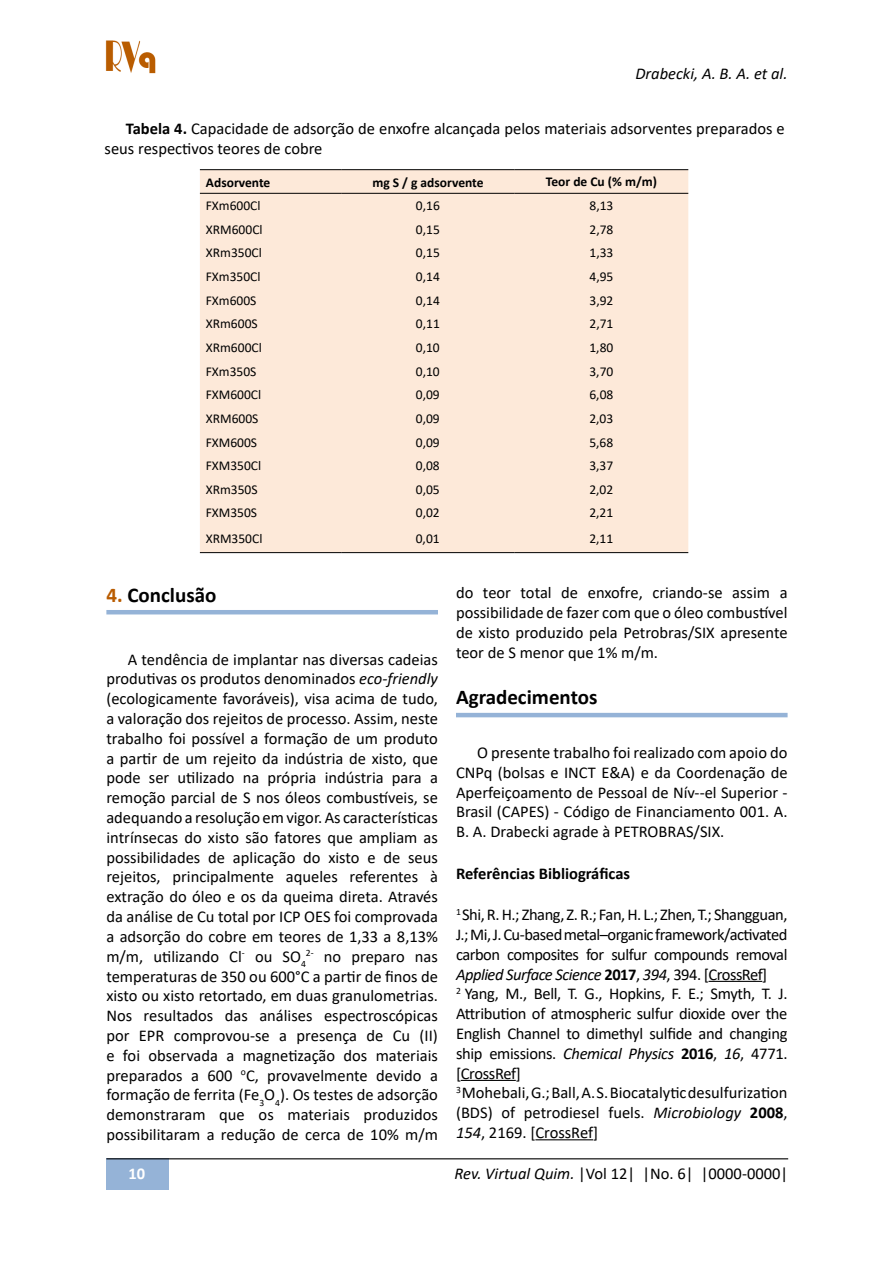
<style>
.page{position:relative;width:894px;height:1263px;background:#fff}
.page>*{position:absolute;margin:0;border:0;box-sizing:border-box;transform-origin:0 0}
.t1{font:700 21px "Calibri";color:#000}
.t2{font:16.5px/19.8px "Calibri";letter-spacing:-.01em;color:#000;text-align:justify}
.t3{font:700 16.5px "Calibri";color:#000}
.t4{font:italic 16.5px "Calibri";color:#000}
.t5{font:700 16.5px "Calibri";color:#fff}
.t6{font:13.5px "Calibri";color:#000}
.t7{font:700 13.5px "Calibri";color:#000}
.s1{font-weight:700}
.s2{color:#b95c00}
.s3{font-style:italic}
</style>
<div class="page">
<div style="left:107px;top:1158px;width:62px;height:32px;background:#95b3d7"></div>
<hr style="left:106px;top:1158px;width:681px;height:1px;background:#000">
<img style="left:105px;top:40px;width:51px;height:34px">
<div style="left:200px;top:170px;width:488px;height:382px;background:#fde9d9"></div>
<hr style="left:200px;top:169px;width:141px;height:1px;background:#000">
<hr style="left:341px;top:169px;width:173px;height:1px;background:#000">
<hr style="left:514px;top:169px;width:174px;height:1px;background:#000">
<hr style="left:200px;top:193px;width:141px;height:1px;background:#000">
<hr style="left:341px;top:193px;width:173px;height:1px;background:#000">
<hr style="left:514px;top:193px;width:174px;height:1px;background:#000">
<hr style="left:200px;top:552px;width:141px;height:1px;background:#000">
<hr style="left:341px;top:552px;width:173px;height:1px;background:#000">
<hr style="left:514px;top:552px;width:174px;height:1px;background:#000">
<hr style="left:106px;top:610px;width:332px;height:4px;background:#95b3d7">
<hr style="left:456px;top:713px;width:331px;height:4px;background:#95b3d7">
<hr style="left:708px;top:980px;width:54px;height:2px;background:#000">
<hr style="left:460px;top:1079px;width:55px;height:2px;background:#000">
<hr style="left:535px;top:1139px;width:58px;height:1px;background:#000">
<p class="t4" style="left:635px;top:62px;width:154px">Drabecki, A. B. A. et al.</p>
<p class="t2" style="left:104px;top:118px;width:681px;text-indent:21px"><span class="s1">Tabela 4.</span> Capacidade de adsorção de enxofre alcançada pelos materiais adsorventes preparados e seus respectivos teores de cobre</p>
<p class="t7" style="left:206px;top:173px;width:66px">Adsorvente</p>
<p class="t7" style="left:372px;top:173px;width:113px">mg S / g adsorvente</p>
<p class="t7" style="left:545px;top:172px;width:113px">Teor de Cu (% m/m)</p>
<p class="t6" style="left:206px;top:196px;width:56px">FXm600Cl</p>
<p class="t6" style="left:416px;top:196px;width:25px">0,16</p>
<p class="t6" style="left:589px;top:196px;width:25px">8,13</p>
<p class="t6" style="left:206px;top:220px;width:58px">XRM600Cl</p>
<p class="t6" style="left:416px;top:220px;width:25px">0,15</p>
<p class="t6" style="left:589px;top:220px;width:25px">2,78</p>
<p class="t6" style="left:206px;top:244px;width:57px">XRm350Cl</p>
<p class="t6" style="left:416px;top:244px;width:25px">0,15</p>
<p class="t6" style="left:589px;top:244px;width:25px">1,33</p>
<p class="t6" style="left:206px;top:267px;width:56px">FXm350Cl</p>
<p class="t6" style="left:416px;top:267px;width:25px">0,14</p>
<p class="t6" style="left:589px;top:267px;width:25px">4,95</p>
<p class="t6" style="left:206px;top:291px;width:52px">FXm600S</p>
<p class="t6" style="left:416px;top:291px;width:25px">0,14</p>
<p class="t6" style="left:589px;top:291px;width:25px">3,92</p>
<p class="t6" style="left:206px;top:314px;width:53px">XRm600S</p>
<p class="t6" style="left:416px;top:314px;width:25px">0,11</p>
<p class="t6" style="left:589px;top:314px;width:25px">2,71</p>
<p class="t6" style="left:206px;top:338px;width:57px">XRm600Cl</p>
<p class="t6" style="left:416px;top:338px;width:25px">0,10</p>
<p class="t6" style="left:589px;top:338px;width:25px">1,80</p>
<p class="t6" style="left:206px;top:362px;width:52px">FXm350S</p>
<p class="t6" style="left:416px;top:362px;width:25px">0,10</p>
<p class="t6" style="left:589px;top:362px;width:25px">3,70</p>
<p class="t6" style="left:206px;top:385px;width:57px">FXM600Cl</p>
<p class="t6" style="left:415px;top:385px;width:25px">0,09</p>
<p class="t6" style="left:589px;top:385px;width:25px">6,08</p>
<p class="t6" style="left:206px;top:409px;width:54px">XRM600S</p>
<p class="t6" style="left:415px;top:409px;width:25px">0,09</p>
<p class="t6" style="left:589px;top:409px;width:25px">2,03</p>
<p class="t6" style="left:206px;top:433px;width:53px">FXM600S</p>
<p class="t6" style="left:415px;top:433px;width:25px">0,09</p>
<p class="t6" style="left:589px;top:433px;width:25px">5,68</p>
<p class="t6" style="left:206px;top:456px;width:57px">FXM350Cl</p>
<p class="t6" style="left:415px;top:456px;width:25px">0,08</p>
<p class="t6" style="left:589px;top:456px;width:25px">3,37</p>
<p class="t6" style="left:206px;top:480px;width:53px">XRm350S</p>
<p class="t6" style="left:415px;top:480px;width:25px">0,05</p>
<p class="t6" style="left:589px;top:480px;width:25px">2,02</p>
<p class="t6" style="left:206px;top:503px;width:53px">FXM350S</p>
<p class="t6" style="left:415px;top:503px;width:25px">0,02</p>
<p class="t6" style="left:589px;top:503px;width:25px">2,21</p>
<p class="t6" style="left:206px;top:529px;width:58px">XRM350Cl</p>
<p class="t6" style="left:415px;top:529px;width:25px">0,01</p>
<p class="t6" style="left:589px;top:529px;width:25px">2,11</p>
<p class="t1" style="left:106px;top:580px;width:111px"><span class="s2">4.</span> Conclusão</p>
<p class="t2" style="left:106px;top:649px;width:333px;text-indent:21px">A tendência de implantar nas diversas cadeias produtivas os produtos denominados <span class="s3">eco-friendly </span>(ecologicamente favoráveis), visa acima de tudo, a valoração dos rejeitos de processo. Assim, neste trabalho foi possível a formação de um produto a partir de um rejeito da indústria de xisto, que pode ser utilizado na própria indústria para a remoção parcial de S nos óleos combustíveis, se adequando a resolução em vigor. As características intrínsecas do xisto são fatores que ampliam as possibilidades de aplicação do xisto e de seus rejeitos, principalmente aqueles referentes à extração do óleo e os da queima direta. Através da análise de Cu total por ICP OES foi comprovada a adsorção do cobre em teores de 1,33 a 8,13% m/m, utilizando Cl<sup>-</sup> ou SO<sub>4</sub><sup>2-</sup> no preparo nas temperaturas de 350 ou 600°C a partir de finos de xisto ou xisto retortado, em duas granulometrias.<br>Nos resultados das análises espectroscópicas por EPR comprovou-se a presença de Cu (II) e foi observada a magnetização dos materiais preparados a 600 <sup>o</sup>C, provavelmente devido a formação de ferrita (Fe<sub>3</sub>O<sub>4</sub>). Os testes de adsorção demonstraram que os materiais produzidos possibilitaram a redução de cerca de 10% m/m</p>
<p class="t2" style="left:456px;top:582px;width:333px">do teor total de enxofre, criando-se assim a possibilidade de fazer com que o óleo combustível de xisto produzido pela Petrobras/SIX apresente teor de S menor que 1% m/m.</p>
<p class="t1" style="left:456px;top:682px;width:143px">Agradecimentos</p>
<p class="t2" style="left:456px;top:742px;width:333px;text-indent:21px">O presente trabalho foi realizado com apoio do CNPq (bolsas e INCT E&amp;A) e da Coordenação de Aperfeiçoamento de Pessoal de Nív--el Superior - Brasil (CAPES) - Código de Financiamento 001. A.<br>B. A. Drabecki agrade à PETROBRAS/SIX.</p>
<p class="t3" style="left:456px;top:861px;width:175px">Referências Bibliográficas</p>
<p class="t2" style="left:456px;top:904px;width:333px;text-align:left"><sup>1</sup> Shi, R. H.; Zhang, Z. R.; Fan, H. L.; Zhen, T.; Shangguan, J.; Mi, J. Cu-based metal–organic framework/activated carbon composites for sulfur compounds removal <span class="s3">Applied Surface Science</span> <span class="s1">2017</span>, <span class="s3">394</span>, 394. [CrossRef]<br><sup>2</sup> Yang, M., Bell, T. G., Hopkins, F. E.; Smyth, T. J.<br>Attribution of atmospheric sulfur dioxide over the English Channel to dimethyl sulfide and changing ship emissions. <span class="s3">Chemical Physics</span> <span class="s1">2016</span>, <span class="s3">16</span>, 4771. [CrossRef]<br><sup>3</sup> Mohebali, G.; Ball, A. S. Biocatalytic desulfurization (BDS) of petrodiesel fuels. <span class="s3">Microbiology</span> <span class="s1">2008</span>, <span class="s3">154</span>, 2169. [CrossRef]</p>
<p class="t5" style="left:128px;top:1162px;width:18px">10</p>
<p class="t2" style="left:454px;top:1163px;width:335px"><span class="s3">Rev. Virtual Quim.</span> |Vol 12| |No. 6| |0000-0000|</p>
</div>
